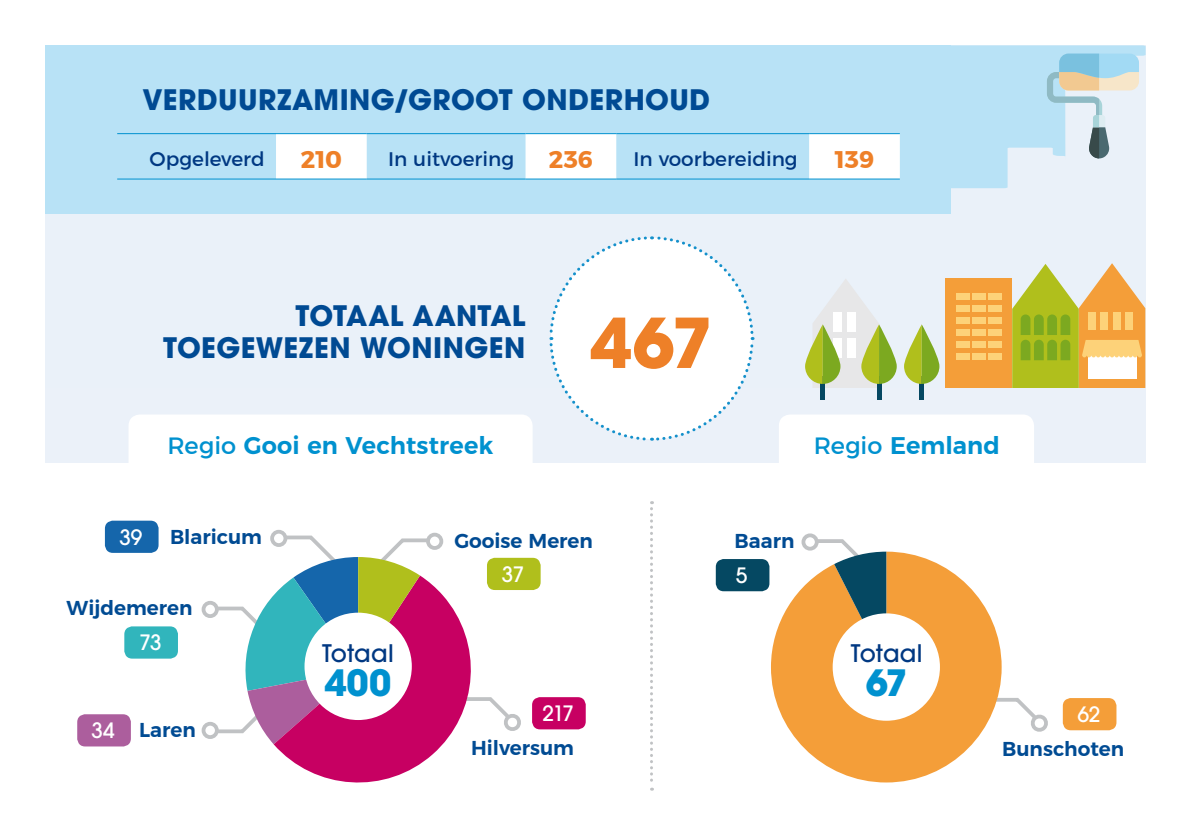
<style>
.page{position:relative;width:1191px;height:840px;background:#fff}
.page>*{position:absolute;margin:0;border:0;box-sizing:border-box;transform-origin:0 0}
.t1{font:700 68px "ITC Avant Garde Pro";color:#ee8028}
.t2{font:700 36px "ITC Avant Garde Pro";color:#0091cf}
.t3{font:700 28px/32px "ITC Avant Garde Pro";letter-spacing:.015em;color:#004a93;text-align:right}
.t4{font:600 24px "Montserrat";letter-spacing:.005em;color:#0091cf}
.t5{font:500 24px "ITC Avant Garde Pro";letter-spacing:.01em;color:#003882}
.t6{font:700 24px "Montserrat";color:#ee8028}
.t7{font:500 21px "ITC Avant Garde Pro";letter-spacing:-.03em;color:#fff}
.t8{font:600 20px "Montserrat";color:#004b93}
.t9{font:20px "Montserrat";color:#003882}
.s1{font-weight:400}
</style>
<div class="page">
<svg style="left:650px;top:501px;width:3px;height:289px"></svg>
<div style="left:202px;top:721px;width:17px;height:17px;border:4px solid #c0c2c4;border-radius:50%"></div>
<div style="left:270px;top:529px;width:17px;height:17px;border:4px solid #c0c2c4;border-radius:50%"></div>
<div style="left:202px;top:600px;width:17px;height:17px;border:4px solid #c0c2c4;border-radius:50%"></div>
<div style="left:426px;top:532px;width:17px;height:17px;border:4px solid #c0c2c4;border-radius:50%"></div>
<svg style="left:274px;top:743px;width:170px;height:40px;fill:#c70062"></svg>
<svg style="left:209px;top:533px;width:316px;height:210px"></svg>
<div style="left:304px;top:612px;width:108px;height:107px;background:#fff;border-radius:50%"></div>
<div style="left:487px;top:557px;width:53px;height:32px;background:#b0bf1c;border-radius:8px"></div>
<div style="left:105px;top:520px;width:54px;height:32px;background:#1566ab;border-radius:8px"></div>
<div style="left:124px;top:626px;width:54px;height:32px;background:#31b5bc;border-radius:8px"></div>
<div style="left:77px;top:713px;width:54px;height:33px;background:#ac5e9d;border-radius:8px"></div>
<div style="left:532px;top:696px;width:54px;height:33px;background:#c70062;border-radius:8px"></div>
<svg style="left:1001px;top:698px;width:47px;height:34px"></svg>
<div style="left:801px;top:533px;width:17px;height:17px;border:4px solid #c0c2c4;border-radius:50%"></div>
<svg style="left:771px;top:551px;width:230px;height:231px;fill:#f49e39"></svg>
<svg style="left:786px;top:537px;width:100px;height:129px"></svg>
<div style="left:832px;top:613px;width:108px;height:107px;background:#fff;border-radius:50%"></div>
<div style="left:1062px;top:697px;width:54px;height:32px;background:#f49e39;border-radius:8px"></div>
<div style="left:716px;top:558px;width:53px;height:33px;background:#054862;border-radius:8px"></div>
<div style="left:45px;top:45px;width:1100px;height:346px;background:#eaf1f9"></div>
<div style="left:45px;top:45px;width:906px;height:168px;background:#b8e2f6"></div>
<svg style="left:1012px;top:263px;width:133px;height:125px"></svg>
<div style="left:945px;top:278px;width:67px;height:126px;background:#f49e39"></div>
<div style="left:956px;top:293px;width:14px;height:7px;background:#fdd279"></div>
<div style="left:972px;top:293px;width:13px;height:7px;background:#fdd279"></div>
<div style="left:988px;top:293px;width:13px;height:7px;background:#fdd279"></div>
<div style="left:956px;top:305px;width:14px;height:7px;background:#fdd279"></div>
<div style="left:972px;top:305px;width:13px;height:7px;background:#fdd279"></div>
<div style="left:988px;top:305px;width:13px;height:7px;background:#fdd279"></div>
<div style="left:956px;top:317px;width:14px;height:7px;background:#fdd279"></div>
<div style="left:972px;top:317px;width:13px;height:7px;background:#fdd279"></div>
<div style="left:988px;top:317px;width:13px;height:7px;background:#fdd279"></div>
<div style="left:956px;top:329px;width:14px;height:7px;background:#fdd279"></div>
<div style="left:972px;top:329px;width:13px;height:7px;background:#fdd279"></div>
<div style="left:988px;top:329px;width:13px;height:7px;background:#fdd279"></div>
<div style="left:956px;top:341px;width:14px;height:7px;background:#fdd279"></div>
<div style="left:972px;top:341px;width:13px;height:7px;background:#fdd279"></div>
<div style="left:988px;top:341px;width:13px;height:7px;background:#fdd279"></div>
<div style="left:956px;top:353px;width:14px;height:7px;background:#fdd279"></div>
<div style="left:972px;top:353px;width:13px;height:7px;background:#fdd279"></div>
<div style="left:988px;top:353px;width:13px;height:7px;background:#fdd279"></div>
<div style="left:45px;top:388px;width:1100px;height:75px;background:#ebf1f9"></div>
<svg style="left:805px;top:279px;width:91px;height:121px"></svg>
<hr style="left:919px;top:375px;width:4px;height:24px;background:#054862">
<svg style="left:904px;top:324px;width:35px;height:60px"></svg>
<svg style="left:129px;top:236px;width:626px;height:227px"></svg>
<div style="left:779px;top:415px;width:255px;height:48px;background:#fff"></div>
<svg style="left:801px;top:45px;width:344px;height:144px;fill:#b8e2f6"></svg>
<svg style="left:276px;top:134px;width:624px;height:44px"></svg>
<hr style="left:117px;top:133px;width:159px;height:1px;background:#0091cf">
<hr style="left:276px;top:133px;width:91px;height:1px;background:#0091cf">
<hr style="left:367px;top:133px;width:158px;height:1px;background:#0091cf">
<hr style="left:525px;top:133px;width:91px;height:1px;background:#0091cf">
<hr style="left:616px;top:133px;width:193px;height:1px;background:#0091cf">
<hr style="left:809px;top:133px;width:91px;height:1px;background:#0091cf">
<hr style="left:117px;top:178px;width:159px;height:1px;background:#0091cf">
<hr style="left:276px;top:178px;width:91px;height:1px;background:#0091cf">
<hr style="left:367px;top:178px;width:158px;height:1px;background:#0091cf">
<hr style="left:525px;top:178px;width:91px;height:1px;background:#0091cf">
<hr style="left:616px;top:178px;width:193px;height:1px;background:#0091cf">
<hr style="left:809px;top:178px;width:91px;height:1px;background:#0091cf">
<svg style="left:1047px;top:54px;width:92px;height:104px"></svg>
<h3 class="t3" style="left:142px;top:84px;width:569px">VERDUURZAMING/GROOT ONDERHOUD</h3>
<p class="t9" style="left:150px;top:143px;width:116px">Opgeleverd</p>
<p class="t6" style="left:301px;top:140px;width:43px">210</p>
<p class="t9" style="left:388px;top:143px;width:128px">In uitvoering</p>
<p class="t6" style="left:549px;top:140px;width:46px">236</p>
<p class="t9" style="left:633px;top:143px;width:166px">In voorbereiding</p>
<p class="t6" style="left:835px;top:140px;width:41px">139</p>
<h3 class="t3" style="left:163px;top:299px;width:364px">TOTAAL AANTAL<br>TOEGEWEZEN WONINGEN</h3>
<h1 class="t1" style="left:590px;top:297px;width:125px">467</h1>
<p class="t4" style="left:167px;top:426px;width:327px"><span class="s1">Regio</span> Gooi en Vechtstreek</p>
<p class="t4" style="left:813px;top:426px;width:188px"><span class="s1">Regio</span> Eemland</p>
<p class="t7" style="left:119px;top:523px;width:25px">39</p>
<p class="t8" style="left:170px;top:521px;width:94px">Blaricum</p>
<p class="t8" style="left:454px;top:524px;width:140px">Gooise Meren</p>
<p class="t7" style="left:502px;top:560px;width:24px">37</p>
<p class="t8" style="left:734px;top:524px;width:61px">Baarn</p>
<p class="t7" style="left:736px;top:561px;width:13px">5</p>
<p class="t8" style="left:67px;top:592px;width:127px">Wijdemeren</p>
<p class="t7" style="left:139px;top:629px;width:24px">73</p>
<p class="t7" style="left:92px;top:716px;width:25px">34</p>
<p class="t8" style="left:139px;top:713px;width:58px">Laren</p>
<p class="t5" style="left:322px;top:637px;width:73px">Totaal</p>
<h2 class="t2" style="left:325px;top:658px;width:68px">400</h2>
<p class="t7" style="left:542px;top:699px;width:33px">217</p>
<p class="t8" style="left:471px;top:732px;width:105px">Hilversum</p>
<p class="t5" style="left:851px;top:637px;width:73px">Totaal</p>
<h2 class="t2" style="left:865px;top:658px;width:44px">67</h2>
<p class="t7" style="left:1077px;top:700px;width:24px">62</p>
<p class="t8" style="left:1002px;top:732px;width:124px">Bunschoten</p>
</div>
